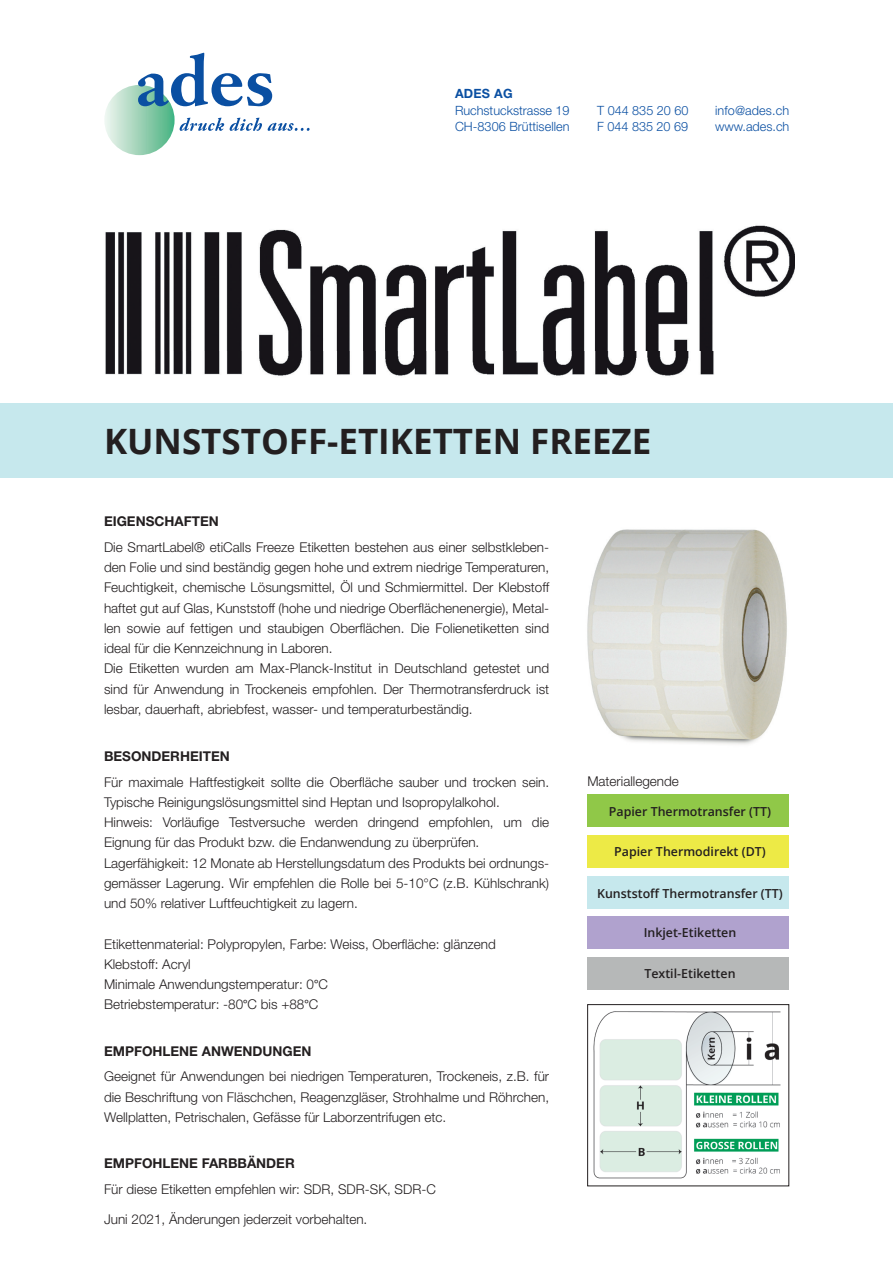
<style>
.page{position:relative;width:893px;height:1263px;background:#fff}
.page>*{position:absolute;margin:0;border:0;box-sizing:border-box;transform-origin:0 0}
.t1{font:700 34.95px "Open Sans";color:#231f20}
.t2{font:300 13.5px/20.2px "Helvetica Neue LT Std";color:#231f20}
.t3{font:700 13.5px "Helvetica Neue LT Std";color:#231f20}
.t4{font:300 12.75px/16.5px "Helvetica Neue LT Std";color:#0a4fa2}
.t5{font:700 12.75px "Helvetica Neue LT Std";letter-spacing:.02em;color:#0a4fa2}
.t6{font:600 12.45px "Open Sans";color:#231f20}
.s1{font-family:"Myriad Pro";font-weight:400}
</style>
<div class="page">
<div style="left:0;top:404px;width:893px;height:74px;background:#c6e8ed"></div>
<img style="left:587px;top:1004px;width:203px;height:183px">
<div style="left:587px;top:1004px;width:202px;height:182px;border:1px solid #231f20"></div>
<div style="left:588px;top:794px;width:201px;height:33px;background:#90c848"></div>
<div style="left:588px;top:835px;width:201px;height:33px;background:#edea46"></div>
<div style="left:588px;top:876px;width:201px;height:32px;background:#c6e8ed"></div>
<div style="left:588px;top:916px;width:201px;height:32px;background:#b0a2ce"></div>
<div style="left:588px;top:957px;width:201px;height:33px;background:#b6b8b8"></div>
<img style="left:105px;top:229px;width:528px;height:122px">
<img style="left:633px;top:225px;width:162px;height:126px">
<img style="left:105px;top:351px;width:609px;height:25px">
<img style="left:587px;top:529px;width:200px;height:216px">
<svg style="left:105px;top:53px;width:205px;height:102px"></svg>
<p class="t5" style="left:455px;top:86px;width:59px">ADES AG</p>
<p class="t4" style="left:455px;top:102px;width:116px">Ruchstuckstrasse 19<br>CH-8306 Brüttisellen</p>
<p class="t4" style="left:597px;top:102px;width:93px">T 044 835 20 60<br>F 044 835 20 69</p>
<p class="t4" style="left:715px;top:102px;width:76px">info@ades.ch www.ades.ch</p>
<h1 class="t1" style="left:104px;top:416px;width:549px">KUNSTSTOFF-ETIKETTEN FREEZE</h1>
<p class="t3" style="left:104px;top:513px;width:116px">EIGENSCHAFTEN</p>
<p class="t2" style="left:104px;top:537px;width:447px">Die SmartLabel® etiCalls Freeze Etiketten bestehen aus einer selbstkleben&shy;den Folie und sind beständig gegen hohe und extrem niedrige Temperaturen, Feuchtigkeit, chemische Lösungsmittel, Öl und Schmiermittel. Der Klebstoff haftet gut auf Glas, Kunststoff (hohe und niedrige Oberflächenenergie), Metal&shy;len sowie auf fettigen und staubigen Oberflächen. Die Folienetiketten sind ideal für die Kennzeichnung in Laboren.<br>Die Etiketten wurden am Max-Planck-Institut in Deutschland getestet und sind für Anwendung in Trockeneis empfohlen. Der Thermotransferdruck ist lesbar, dauerhaft, abriebfest, wasser- und temperaturbeständig.</p>
<p class="t3" style="left:104px;top:748px;width:127px">BESONDERHEITEN</p>
<p class="t2" style="left:104px;top:771px;width:447px">Für maximale Haftfestigkeit sollte die Oberfläche sauber und trocken sein.<br>Typische Reinigungslösungsmittel sind Heptan und Isopropylalkohol.<br>Hinweis: Vorläufige Testversuche werden dringend empfohlen, um die Eignung für das Produkt bzw. die Endanwendung zu überprüfen.<br>Lagerfähigkeit: 12 Monate ab Herstellungsdatum des Produkts bei ordnungs&shy;gemässer Lagerung. Wir empfehlen die Rolle bei 5-10°C (z.B. Kühlschrank) und 50% relativer Luftfeuchtigkeit zu lagern.</p>
<p class="t2" style="left:104px;top:933px;width:393px">Etikettenmaterial: Polypropylen, Farbe: Weiss, Oberfläche: glänzend Klebstoff: Acryl<br>Minimale Anwendungstemperatur: 0<span class="s1">°</span>C<br>Betriebstemperatur: -80<span class="s1">°</span>C bis +88<span class="s1">°</span>C</p>
<p class="t3" style="left:104px;top:1043px;width:209px">EMPFOHLENE ANWENDUNGEN</p>
<p class="t2" style="left:104px;top:1066px;width:447px;text-align:justify">Geeignet für Anwendungen bei niedrigen Temperaturen, Trockeneis, z.B. für die Beschriftung von Fläschchen, Reagenzgläser, Strohhalme und Röhrchen, Wellplatten, Petrischalen, Gefässe für Laborzentrifugen etc.</p>
<p class="t3" style="left:104px;top:1155px;width:192px">EMPFOHLENE FARBBÄNDER</p>
<p class="t2" style="left:104px;top:1179px;width:333px">Für diese Etiketten empfehlen wir: SDR, SDR-SK, SDR-C</p>
<p class="t2" style="left:104px;top:1209px;width:265px">Juni 2021, Änderungen jederzeit vorbehalten.</p>
<p class="t2" style="left:587px;top:771px;width:93px">Materiallegende</p>
<p class="t6" style="left:609px;top:803px;width:164px">Papier Thermotransfer (TT)</p>
<p class="t6" style="left:614px;top:843px;width:153px">Papier Thermodirekt (DT)</p>
<p class="t6" style="left:597px;top:884px;width:187px">Kunststoff Thermotransfer (TT)</p>
<p class="t6" style="left:644px;top:923px;width:94px">Inkjet-Etiketten</p>
<p class="t6" style="left:644px;top:965px;width:93px">Textil-Etiketten</p>
</div>
